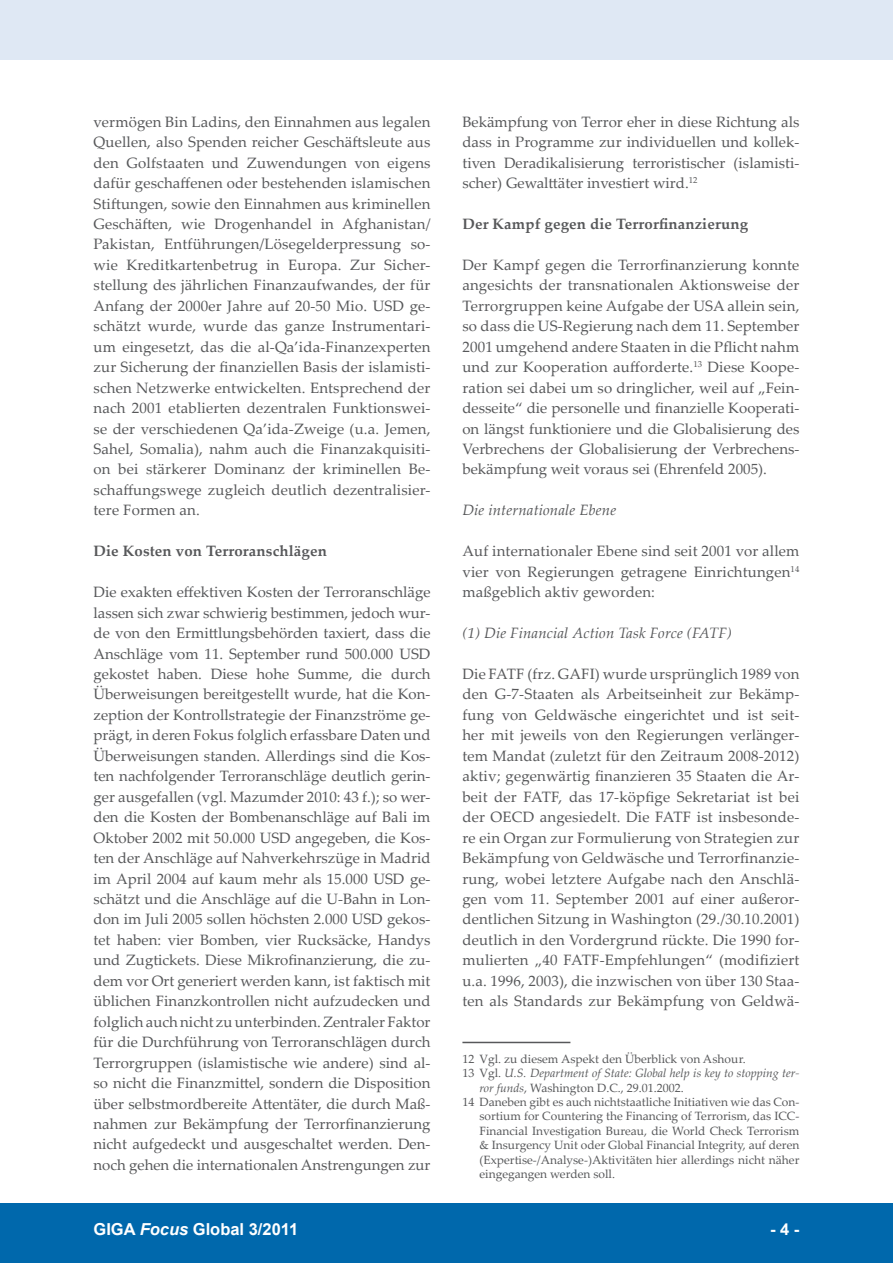
<style>
.page{position:relative;width:893px;height:1263px;background:#fff}
.page>*{position:absolute;margin:0;border:0;box-sizing:border-box;transform-origin:0 0}
.t1{font:700 16.5px "Arial";color:#fff}
.t2{font:15px/20.4px "Palatino Linotype";color:#57585a;text-align:justify}
.t3{font:700 15px "Palatino Linotype";letter-spacing:.01em;color:#57585a}
.t4{font:italic 15px "Palatino Linotype";letter-spacing:.01em;color:#57585a}
.t5{font:12px "Palatino Linotype";color:#57585a}
.t6{font:italic 12px "Palatino Linotype";color:#57585a}
.s1{font-style:normal}
.s2{font-style:italic}
</style>
<div class="page">
<div style="left:0;top:1203px;width:893px;height:60px;background:#0068ac"></div>
<div style="left:0;top:0;width:893px;height:60px;background:#dfe8f4"></div>
<hr style="left:462px;top:1042px;width:108px;height:1px;background:#57585a">
<p class="t2" style="left:94px;top:111px;width:338px">vermögen Bin Ladins, den Einnahmen aus legalen Quellen, also Spenden reicher Geschäftsleute aus den Golfstaaten und Zuwendungen von eigens dafür geschaffenen oder bestehenden islamischen Stiftungen, sowie den Einnahmen aus kriminellen Geschäften, wie Drogenhandel in Afghanistan/ Pakistan, Entführungen/Lösegelderpressung so&shy;wie Kreditkartenbetrug in Europa. Zur Sicher&shy;stellung des jährlichen Finanzaufwandes, der für Anfang der 2000er Jahre auf 20-50 Mio. USD ge&shy;schätzt wurde, wurde das ganze Instrumentari&shy;um eingesetzt, das die al-Qa’ida-Finanzexperten zur Sicherung der finanziellen Basis der islamisti&shy;schen Netzwerke entwickelten. Entsprechend der nach 2001 etablierten dezentralen Funktionswei&shy;se der verschiedenen Qa’ida-Zweige (u.a. Jemen, Sahel, Somalia), nahm auch die Finanzakquisiti&shy;on bei stärkerer Dominanz der kriminellen Be&shy;schaffungswege zugleich deutlich dezentralisier&shy;tere Formen an.</p>
<p class="t3" style="left:94px;top:540px;width:235px">Die Kosten von Terroranschlägen</p>
<p class="t2" style="left:94px;top:581px;width:338px">Die exakten effektiven Kosten der Terroranschläge lassen sich zwar schwierig bestimmen, jedoch wur&shy;de von den Ermittlungsbehörden taxiert, dass die Anschläge vom 11. September rund 500.000 USD gekostet haben. Diese hohe Summe, die durch Überweisungen bereitgestellt wurde, hat die Kon&shy;zeption der Kontrollstrategie der Finanzströme ge&shy;prägt, in deren Fokus folglich erfassbare Daten und Überweisungen standen. Allerdings sind die Kos&shy;ten nachfolgender Terroranschläge deutlich gerin&shy;ger ausgefallen (vgl. Mazumder 2010: 43 f.); so wer&shy;den die Kosten der Bombenanschläge auf Bali im Oktober 2002 mit 50.000 USD angegeben, die Kos&shy;ten der Anschläge auf Nahverkehrszüge in Madrid im April 2004 auf kaum mehr als 15.000 USD ge&shy;schätzt und die Anschläge auf die U-Bahn in Lon&shy;don im Juli 2005 sollen höchsten 2.000 USD gekos&shy;tet haben: vier Bomben, vier Rucksäcke, Handys und Zugtickets. Diese Mikrofinanzierung, die zu&shy;dem vor Ort generiert werden kann, ist faktisch mit üblichen Finanzkon-trollen nicht aufzudecken und folglich auch nicht zu unterbinden. Zentraler Faktor für die Durchführung von Terroranschlägen durch Terrorgruppen (islamistische wie andere) sind al&shy;so nicht die Finanzmittel, sondern die Disposition über selbstmordbereite Attentäter, die durch Maß&shy;nahmen zur Bekämpfung der Terrorfinanzierung nicht aufgedeckt und ausgeschaltet werden. Den&shy;noch gehen die internationalen Anstrengungen zur</p>
<p class="t2" style="left:462px;top:111px;width:338px">Bekämpfung von Terror eher in diese Richtung als dass in Programme zur individuellen und kollek&shy;tiven Deradikalisierung terroristischer (islamisti&shy;scher) Gewalttäter investiert wird.<sup>12</sup></p>
<p class="t3" style="left:462px;top:213px;width:287px">Der Kampf gegen die Terrorfinanzierung</p>
<p class="t2" style="left:462px;top:254px;width:338px">Der Kampf gegen die Terrorfinanzierung konnte angesichts der transnationalen Aktionsweise der Terrorgruppen keine Aufgabe der USA allein sein, so dass die US-Regierung nach dem 11. September 2001 umgehend andere Staaten in die Pflicht nahm und zur Kooperation aufforderte.<sup>13</sup> Diese Koope&shy;ration sei dabei um so dringlicher, weil auf „Fein&shy;desseite“ die personelle und finanzielle Kooperati&shy;on längst funktioniere und die Globalisierung des Verbrechens der Globalisierung der Verbrechens&shy;bekämpfung weit voraus sei (Ehrenfeld 2005).</p>
<p class="t4" style="left:462px;top:500px;width:155px">Die internationale Ebene</p>
<p class="t2" style="left:462px;top:540px;width:338px">Auf internationaler Ebene sind seit 2001 vor allem vier von Regierungen getragene Einrichtungen<sup>14 </sup>maßgeblich aktiv geworden:</p>
<p class="t4" style="left:462px;top:622px;width:271px">(1) Die Financial Action Task Force (FATF)</p>
<p class="t2" style="left:462px;top:663px;width:338px">Die FATF (frz. GAFI) wurde ursprünglich 1989 von den G-7-Staaten als Arbeitseinheit zur Bekämp&shy;fung von Geldwäsche eingerichtet und ist seit&shy;her mit jeweils von den Regierungen verlänger&shy;tem Mandat (zuletzt für den Zeitraum 2008-2012) aktiv; gegenwärtig finanzieren 35 Staaten die Ar&shy;beit der FATF, das 17-köpfige Sekretariat ist bei der OECD angesiedelt. Die FATF ist insbesonde&shy;re ein Organ zur Formulierung von Strategien zur Bekämpfung von Geldwäsche und Terrorfinanzie&shy;rung, wobei letztere Aufgabe nach den Anschlä&shy;gen vom 11. September 2001 auf einer außeror&shy;dentlichen Sitzung in Washington (29./30.10.2001) deutlich in den Vordergrund rückte. Die 1990 for&shy;mulierten „40 FATF-Empfehlungen“ (modifiziert u.a. 1996, 2003), die inzwischen von über 130 Staa&shy;ten als Standards zur Bekämpfung von Geldwä-</p>
<p class="t5" style="left:462px;top:1050px;width:285px">12 Vgl. zu diesem Aspekt den Überblick von Ashour.</p>
<p class="t6" style="left:462px;top:1064px;width:338px"><span class="s1">13 Vgl.</span> U.S. Department of State: Global help is key to stopping ter-</p>
<p class="t5" style="left:479px;top:1079px;width:206px"><span class="s2">ror funds</span>, Washington D.C., 29.01.2002.</p>
<p class="t5" style="left:462px;top:1093px;width:338px">14 Daneben gibt es auch nichtstaatliche Initiativen wie das Con-</p>
<p class="t5" style="left:479px;top:1108px;width:321px">sortium for Countering the Financing of Terrorism, das ICC-</p>
<p class="t5" style="left:479px;top:1122px;width:321px">Financial Investigation Bureau, die World Check Terrorism</p>
<p class="t5" style="left:479px;top:1136px;width:321px">&amp; Insurgency Unit oder Global Financial Integrity, auf deren</p>
<p class="t5" style="left:479px;top:1151px;width:321px">(Expertise-/Analyse-)Aktivitäten hier allerdings nicht näher</p>
<p class="t5" style="left:479px;top:1165px;width:137px">eingegangen werden soll.</p>
<p class="t1" style="left:94px;top:1218px;width:206px">GIGA <span class="s2">Focus</span> Global 3/2011</p>
<p class="t1" style="left:770px;top:1218px;width:31px">- -</p>
</div>
